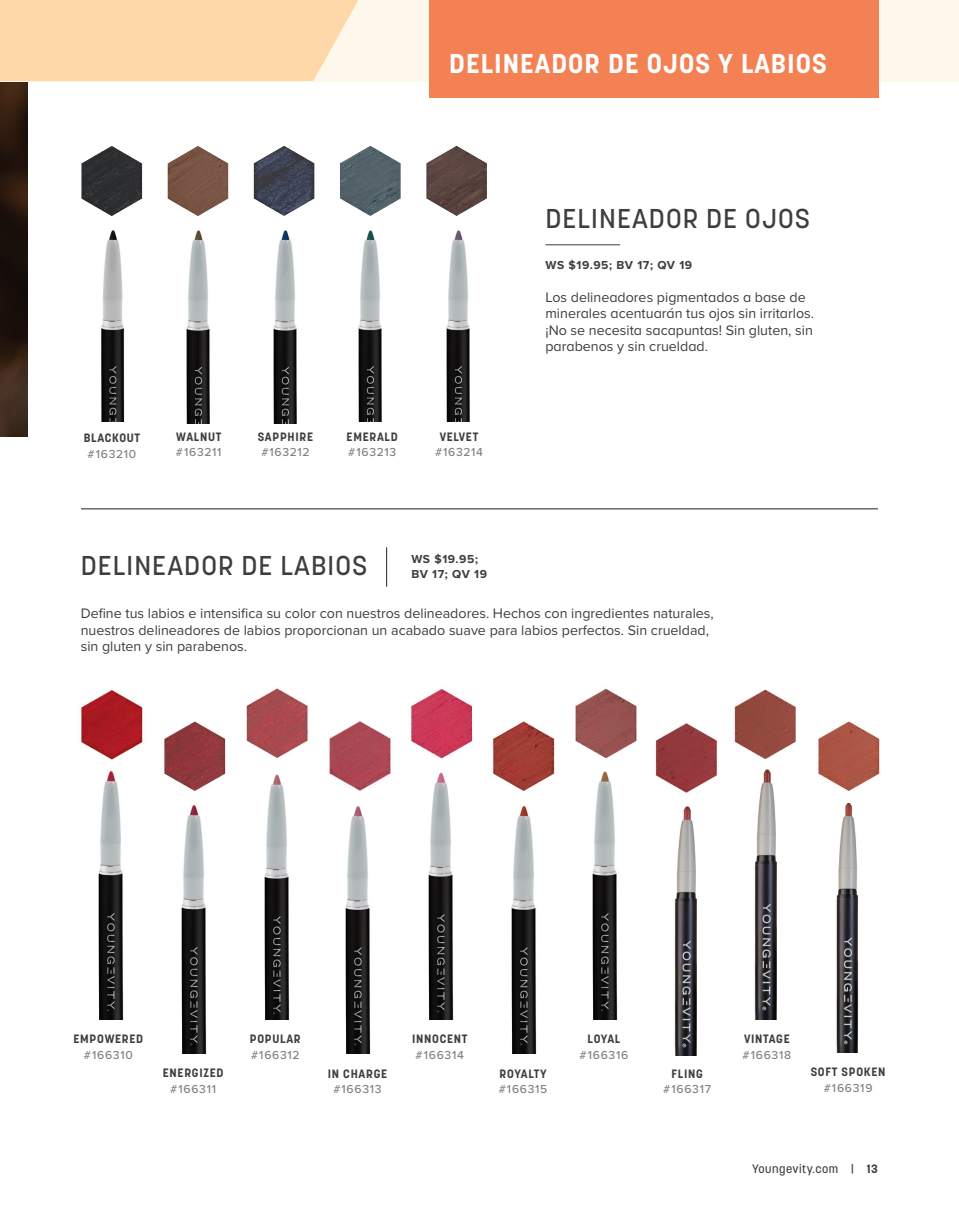
<style>
.page{position:relative;width:959px;height:1229px;background:#fff}
.page>*{position:absolute;margin:0;border:0;box-sizing:border-box;transform-origin:0 0}
.t1{font:700 27px "Korolev";letter-spacing:.04em;color:#fff}
.Section_Title{font:500 27px "Korolev";letter-spacing:.04em;color:#3e3e3f}
.Section_Title_Underline{font:500 27px "Korolev";letter-spacing:.04em;color:#3e3e3f}
.Section_Description{font:14.25px/16.5px "Proxima Nova";color:#3e3e3f}
.Product_Header_Small{font:700 12px "Korolev";letter-spacing:.06em;color:#3e3e3f}
.Product_Item_Number{font:500 12px "Proxima Nova";letter-spacing:.06em;color:#808285}
.Section_Title_Info{font:700 12px/15px "Proxima Nova";letter-spacing:.05em;color:#3e3e3f}
.t2{font:500 12px "Korolev";letter-spacing:.04em;color:#3e3e3f}
.s1{font-weight:700}
</style>
<div class="page">
<img style="left:0;top:81px;width:27px;height:355px">
<div style="left:0;top:0;width:958px;height:81px;background:#fef7ec"></div>
<div style="left:0;top:0;width:358px;height:81px;background:#fed8a9"></div>
<div style="left:429px;top:0;width:449px;height:98px;background:#f48154"></div>
<hr style="left:545px;top:244px;width:75px;height:1px;background:#3e3e3f">
<img style="left:101px;top:230px;width:24px;height:192px">
<img style="left:186px;top:230px;width:24px;height:193px">
<img style="left:273px;top:230px;width:24px;height:193px">
<img style="left:358px;top:230px;width:24px;height:192px">
<img style="left:446px;top:230px;width:24px;height:192px">
<img style="left:81px;top:145px;width:406px;height:71px">
<hr style="left:386px;top:547px;width:1px;height:39px;background:#231f20">
<img style="left:81px;top:688px;width:799px;height:105px">
<img style="left:81px;top:766px;width:67px;height:253px">
<img style="left:511px;top:806px;width:26px;height:247px">
<img style="left:402px;top:766px;width:76px;height:253px">
<img style="left:345px;top:806px;width:26px;height:248px">
<img style="left:238px;top:766px;width:76px;height:253px">
<img style="left:181px;top:805px;width:26px;height:248px">
<img style="left:567px;top:764px;width:75px;height:255px">
<img style="left:674px;top:806px;width:22px;height:249px">
<img style="left:746px;top:759px;width:30px;height:260px">
<img style="left:836px;top:803px;width:22px;height:249px">
<hr style="left:81px;top:508px;width:797px;height:1px;background:#231f20">
<p class="t1" style="left:449px;top:46px;width:379px">DELINEADOR DE OJOS Y LABIOS</p>
<p class="Product_Header_Small" style="left:84px;top:430px;width:58px">BLACKOUT</p>
<p class="Product_Item_Number" style="left:88px;top:445px;width:50px">#163210</p>
<p class="Product_Header_Small" style="left:176px;top:429px;width:47px">WALNUT</p>
<p class="Product_Item_Number" style="left:176px;top:443px;width:47px">#163211</p>
<p class="Product_Header_Small" style="left:258px;top:429px;width:57px">SAPPHIRE</p>
<p class="Product_Item_Number" style="left:261px;top:443px;width:50px">#163212</p>
<p class="Product_Header_Small" style="left:346px;top:429px;width:53px">EMERALD</p>
<p class="Product_Item_Number" style="left:348px;top:443px;width:49px">#163213</p>
<p class="Product_Header_Small" style="left:440px;top:429px;width:40px">VELVET</p>
<p class="Product_Item_Number" style="left:435px;top:443px;width:49px">#163214</p>
<p class="Section_Title_Underline" style="left:545px;top:202px;width:266px">DELINEADOR DE OJOS</p>
<p class="Section_Title_Info" style="left:545px;top:258px;width:148px">WS $19.95; BV 17; QV 19</p>
<p class="Section_Description" style="left:545px;top:288px;width:270px">Los delineadores pigmentados a base de minerales acentuarán tus ojos sin irritarlos. ¡No se necesita sacapuntas! Sin gluten, sin parabenos y sin crueldad.</p>
<p class="Section_Title_Info" style="left:411px;top:551px;width:77px">WS $19.95;<br>BV 17; QV 19</p>
<p class="Section_Title" style="left:81px;top:548px;width:288px">DELINEADOR DE LABIOS</p>
<p class="Section_Description" style="left:81px;top:604px;width:634px">Define tus labios e intensifica su color con nuestros delineadores. Hechos con ingredientes naturales, nuestros delineadores de labios proporcionan un acabado suave para labios perfectos. Sin crueldad, sin gluten y sin parabenos.</p>
<p class="Product_Header_Small" style="left:73px;top:1031px;width:71px">EMPOWERED</p>
<p class="Product_Item_Number" style="left:84px;top:1046px;width:50px">#166310</p>
<p class="Product_Header_Small" style="left:163px;top:1065px;width:62px">ENERGIZED</p>
<p class="Product_Item_Number" style="left:170px;top:1080px;width:47px">#166311</p>
<p class="Product_Header_Small" style="left:250px;top:1031px;width:52px">POPULAR</p>
<p class="Product_Item_Number" style="left:251px;top:1046px;width:50px">#166312</p>
<p class="Product_Header_Small" style="left:328px;top:1065px;width:61px">IN CHARGE</p>
<p class="Product_Item_Number" style="left:333px;top:1080px;width:50px">#166313</p>
<p class="Product_Header_Small" style="left:412px;top:1031px;width:57px">INNOCENT</p>
<p class="Product_Item_Number" style="left:415px;top:1046px;width:50px">#166314</p>
<p class="Product_Header_Small" style="left:499px;top:1065px;width:48px">ROYALTY</p>
<p class="Product_Item_Number" style="left:498px;top:1080px;width:50px">#166315</p>
<p class="Product_Header_Small" style="left:587px;top:1031px;width:34px">LOYAL</p>
<p class="Product_Item_Number" style="left:579px;top:1046px;width:50px">#166316</p>
<p class="Product_Header_Small" style="left:671px;top:1065px;width:33px">FLING</p>
<p class="Product_Item_Number" style="left:663px;top:1080px;width:49px">#166317</p>
<p class="Product_Header_Small" style="left:744px;top:1031px;width:47px">VINTAGE</p>
<p class="Product_Item_Number" style="left:742px;top:1046px;width:50px">#166318</p>
<p class="Product_Header_Small" style="left:810px;top:1064px;width:76px">SOFT SPOKEN</p>
<p class="Product_Item_Number" style="left:823px;top:1079px;width:50px">#166319</p>
<p class="t2" style="left:752px;top:1160px;width:127px">Youngevity.com | <span class="s1">13</span></p>
</div>
